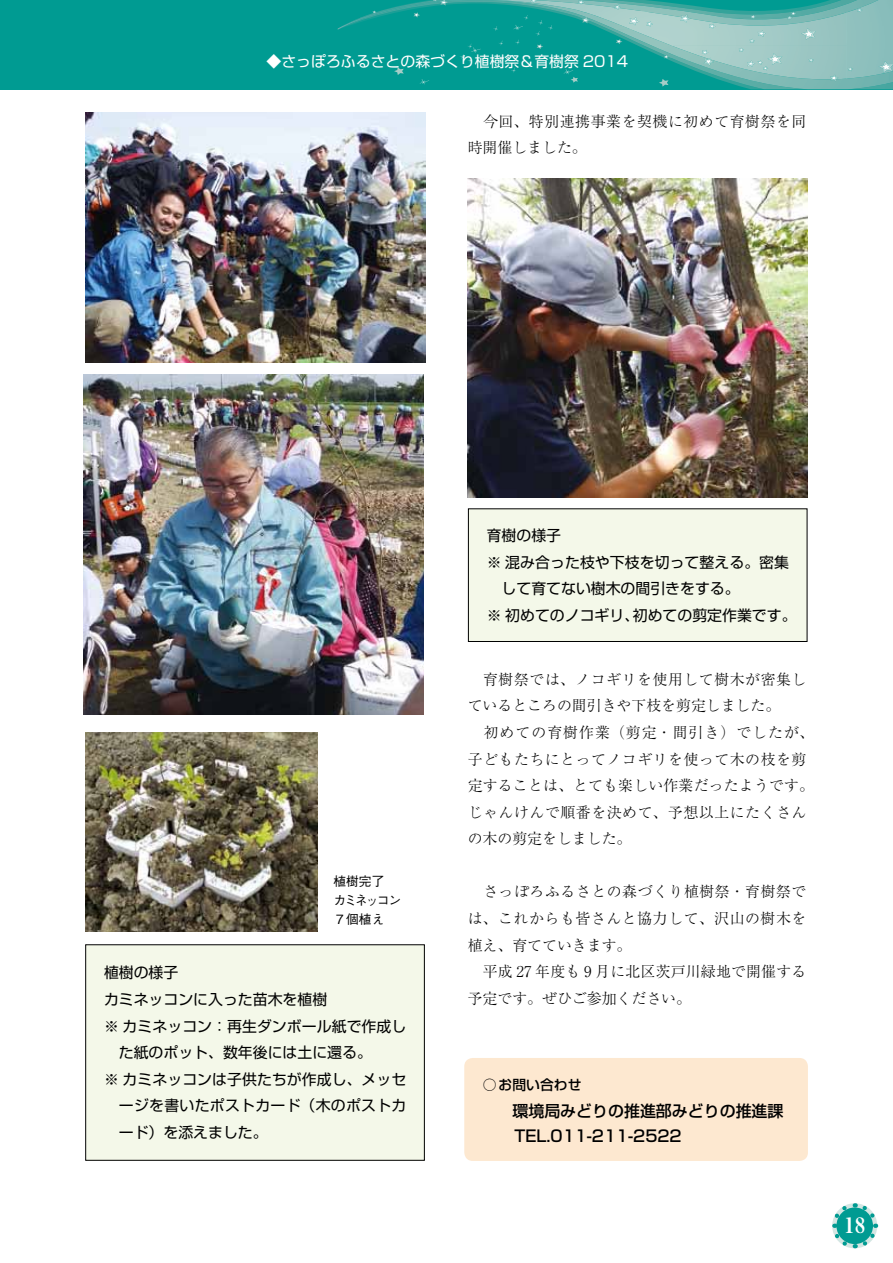
<style>
.page{position:relative;width:893px;height:1263px;background:#fff}
.page>*{position:absolute;margin:0;border:0;box-sizing:border-box;transform-origin:0 0}
.t1{font:21.3px "Midashi Min Pro MA31";color:#fff}
.t2{font:500 15.9px/25.5px "Shin Go Pro";color:#000}
.t3{font:300 14.85px/26.5px "Ryumin Pro";letter-spacing:.035em;color:#000}
.t4{font:14.85px "Shin Go Pro";color:#000}
.t5{font:14.85px "Shin Go Pro";color:#fff}
.t6{font:14.85px "Shin Go Pro";letter-spacing:.02em;color:#000}
.t7{font:500 13.8px "Shin Go Pro";color:#000}
.t8{font:500 12.75px/19.2px "Gothic BBB Pro";color:#000}
</style>
<div class="page">
<div style="left:0;top:0;width:893px;height:89px;background:#009b92"></div>
<svg style="left:832px;top:1203px;width:47px;height:46px"></svg>
<img style="left:841px;top:79px;width:49px;height:10px">
<img style="left:846px;top:0;width:47px;height:79px">
<img style="left:841px;top:11px;width:6px;height:34px">
<img style="left:841px;top:45px;width:6px;height:34px">
<img style="left:879px;top:61px;width:14px;height:12px">
<svg style="left:882px;top:64px;width:11px;height:19px"></svg>
<svg style="left:848px;top:67px;width:5px;height:4px"></svg>
<svg style="left:857px;top:8px;width:6px;height:4px"></svg>
<svg style="left:338px;top:0;width:503px;height:89px"></svg>
<div style="left:464px;top:1058px;width:344px;height:103px;background:#fde8d0;border-radius:9px"></div>
<img style="left:85px;top:112px;width:340px;height:251px">
<img style="left:468px;top:178px;width:340px;height:319px">
<img style="left:84px;top:374px;width:340px;height:340px">
<div style="left:86px;top:945px;width:338px;height:215px;background:#f4f8e9"></div>
<div style="left:85px;top:944px;width:340px;height:216px;border:1px solid #000"></div>
<img style="left:85px;top:732px;width:232px;height:199px">
<div style="left:468px;top:509px;width:339px;height:132px;background:#f4f8e9"></div>
<div style="left:468px;top:508px;width:339px;height:134px;border:1px solid #000"></div>
<p class="t5" style="left:267px;top:49px;width:363px">◆さっぽろふるさとの森づくり植樹祭＆育樹祭 2014</p>
<p class="t3" style="left:468px;top:107px;width:340px">　今回、特別連携事業を契機に初めて育樹祭を同時開催しました。</p>
<p class="t8" style="left:333px;top:870px;width:69px">植樹完了<br>カミネッコン<br>７個植え</p>
<p class="t4" style="left:104px;top:960px;width:76px">植樹の様子</p>
<p class="t4" style="left:104px;top:987px;width:225px">カミネッコンに入った苗木を植樹</p>
<p class="t4" style="left:104px;top:1014px;width:304px">※ カミネッコン：再生ダンボール紙で作成し</p>
<p class="t4" style="left:119px;top:1040px;width:254px">た紙のポット、数年後には土に還る。</p>
<p class="t4" style="left:104px;top:1067px;width:304px">※ カミネッコンは子供たちが作成し、メッセ</p>
<p class="t6" style="left:119px;top:1093px;width:289px">ージを書いたポストカード（木のポストカ</p>
<p class="t4" style="left:119px;top:1120px;width:150px">ード）を添えました。</p>
<p class="t4" style="left:487px;top:523px;width:76px">育樹の様子</p>
<p class="t4" style="left:487px;top:550px;width:304px">※ 混み合った枝や下枝を切って整える。密集</p>
<p class="t4" style="left:502px;top:576px;width:240px">して育てない樹木の間引きをする。</p>
<p class="t4" style="left:487px;top:603px;width:311px">※ 初めてのノコギリ、初めての剪定作業です。</p>
<p class="t3" style="left:468px;top:665px;width:348px">　育樹祭では、ノコギリを使用して樹木が密集しているところの間引きや下枝を剪定しました。<br>　初めての育樹作業（剪定・間引き）でしたが、子どもたちにとってノコギリを使って木の枝を剪定することは、とても楽しい作業だったようです。じゃんけんで順番を決めて、予想以上にたくさんの木の剪定をしました。</p>
<p class="t3" style="left:468px;top:877px;width:340px">　さっぽろふるさとの森づくり植樹祭・育樹祭では、これからも皆さんと協力して、沢山の樹木を植え、育てていきます。<br>　平成 27 年度も 9 月に北区茨戸川緑地で開催する予定です。ぜひご参加ください。</p>
<p class="t7" style="left:483px;top:1073px;width:100px">○ お問い合わせ</p>
<p class="t2" style="left:499px;top:1096px;width:286px;text-indent:14px">環境局みどりの推進部みどりの推進課　TEL.011-211-2522</p>
<h1 class="t1" style="left:844px;top:1209px;width:23px">18</h1>
</div>
